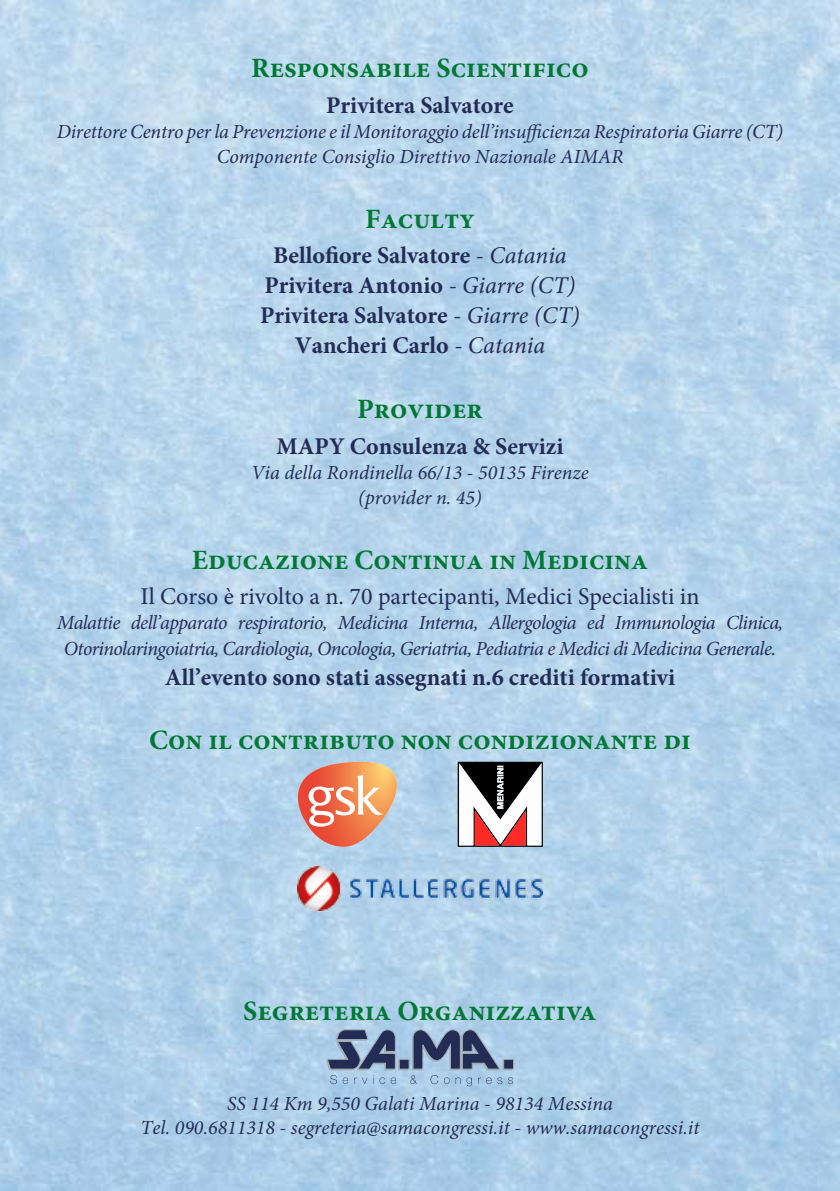
<style>
.page{position:relative;width:840px;height:1191px;background:#fff}
.page>*{position:absolute;margin:0;border:0;box-sizing:border-box;transform-origin:0 0}
.t1{font:700 28px "Minion Pro";color:#007934}
.t2{font:700 24px/30px "Minion Pro";color:#232c55;text-align:center}
.t3{font:24px "Minion Pro";color:#232c55}
.t4{font:italic 20px/25.2px "Minion Pro";letter-spacing:-.01em;color:#232c55;text-align:center}
.t5{font:italic 20px/25.2px "Minion Pro";letter-spacing:-.03em;color:#232c55;text-align:center}
.s1{font-weight:400;font-style:italic}
</style>
<div class="page">
<img style="left:0;top:0;width:839px;height:1191px">
<svg style="left:297px;top:761px;width:99px;height:86px;background:#e29f87"></svg>
<svg style="left:457px;top:761px;width:85px;height:86px"></svg>
<img style="left:297px;top:866px;width:245px;height:44px">
<svg style="left:326px;top:1029px;width:188px;height:57px;background:#7d94b1"></svg>
<h1 class="t1" style="left:251px;top:48px;width:339px">Responsabile Scientifico</h1>
<p class="t2" style="left:326px;top:90px;width:189px">Privitera Salvatore</p>
<p class="t4" style="left:57px;top:119px;width:727px">Direttore Centro per la Prevenzione e il Monitoraggio dell’insufficienza Respiratoria Giarre (CT)<br>Componente Consiglio Direttivo Nazionale AIMAR</p>
<h1 class="t1" style="left:365px;top:199px;width:111px">Faculty</h1>
<p class="t2" style="left:260px;top:240px;width:321px">Bellofiore Salvatore <span class="s1">- Catania<br></span>Privitera Antonio <span class="s1">- Giarre (CT)<br></span>Privitera Salvatore <span class="s1">- Giarre (CT)<br></span>Vancheri Carlo <span class="s1">- Catania</span></p>
<h1 class="t1" style="left:357px;top:389px;width:127px">Provider</h1>
<p class="t2" style="left:276px;top:431px;width:288px">MAPY Consulenza &amp; Servizi</p>
<p class="t4" style="left:251px;top:460px;width:339px">Via della Rondinella 66/13 - 50135 Firenze (provider n. 45)</p>
<h1 class="t1" style="left:192px;top:540px;width:457px">Educazione Continua in Medicina</h1>
<p class="t3" style="left:140px;top:580px;width:560px">Il Corso è rivolto a n. 70 partecipanti, Medici Specialisti in</p>
<p class="t5" style="left:57px;top:610px;width:727px">Malattie dell’apparato respiratorio, Medicina Interna, Allergologia ed Immunologia Clinica,<br>Otorinolaringoiatria, Cardiologia, Oncologia, Geriatria, Pediatria e Medici di Medicina Generale.</p>
<p class="t2" style="left:165px;top:661px;width:511px">All’evento sono stati assegnati n.6 crediti formativi</p>
<h1 class="t1" style="left:149px;top:720px;width:543px">Con il contributo non condizionante di</h1>
<h1 class="t1" style="left:243px;top:991px;width:355px">Segreteria Organizzativa</h1>
<p class="t4" style="left:140px;top:1091px;width:560px;line-height:24px">SS 114 Km 9,550 Galati Marina - 98134 Messina<br>Tel. 090.6811318 - segreteria@samacongressi.it - www.samacongressi.it</p>
</div>
